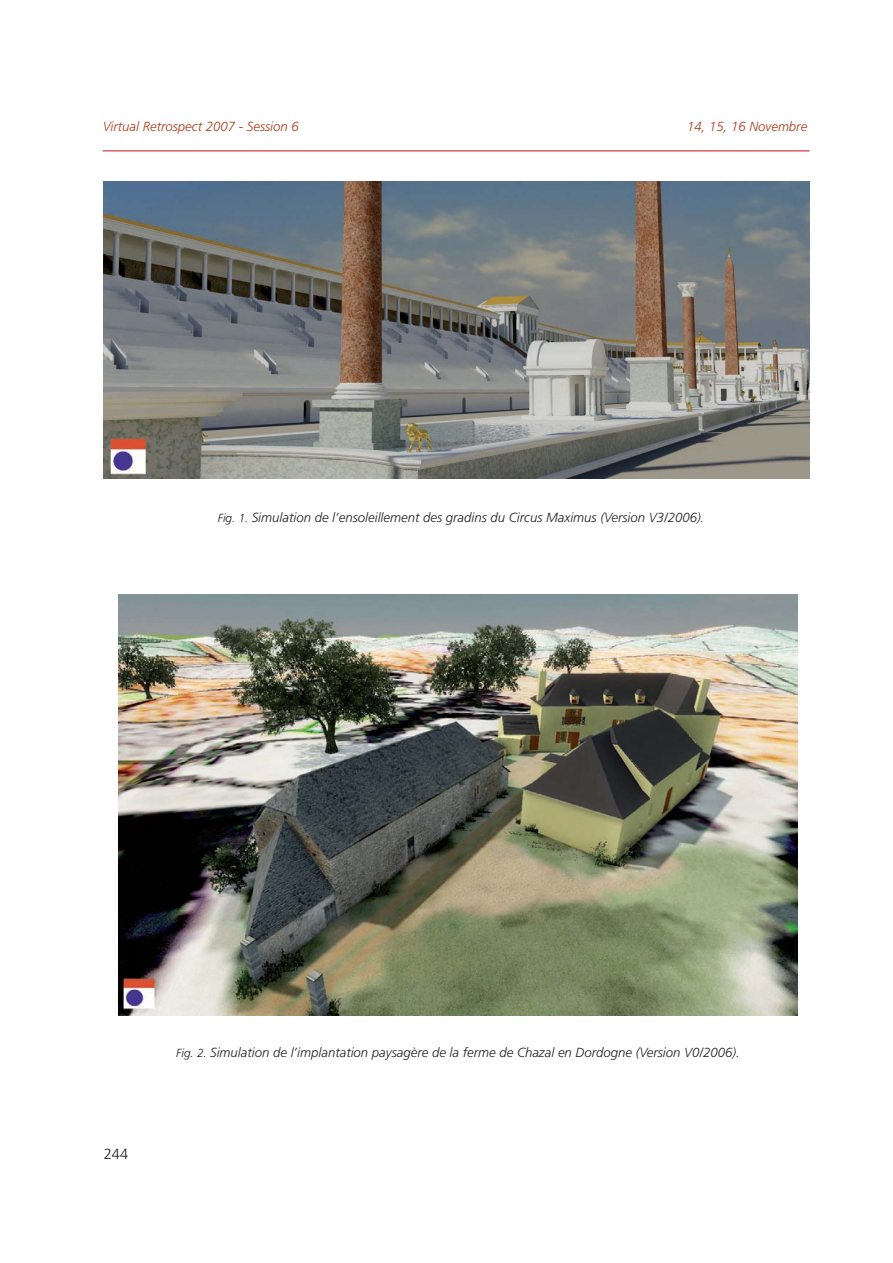
<style>
.page{position:relative;width:893px;height:1263px;background:#fff}
.page>*{position:absolute;margin:0;border:0;box-sizing:border-box;transform-origin:0 0}
.t1{font:300 14.7px "Frutiger";color:#231f20}
.t2{font:italic 300 13.2px "Frutiger";color:#231f20}
.t3{font:italic 300 13.2px "Frutiger";color:#ac381b}
.s1{font-size:11.7px}
</style>
<div class="page">
<hr style="left:103px;top:150px;width:707px;height:1px;background:#d2232a">
<img style="left:104px;top:181px;width:706px;height:297px">
<img style="left:118px;top:594px;width:679px;height:421px">
<p class="t3" style="left:103px;top:121px;width:198px">Virtual Retrospect 2007 - Session 6</p>
<p class="t3" style="left:687px;top:121px;width:122px">14, 15, 16 Novembre</p>
<p class="t2" style="left:218px;top:512px;width:488px"><span class="s1">Fig. 1.</span> Simulation de l’ensoleillement des gradins du Circus Maximus (Version V3/2006)<span class="s1">.</span></p>
<p class="t1" style="left:104px;top:1148px;width:26px">244</p>
<p class="t2" style="left:176px;top:1047px;width:565px"><span class="s1">Fig. 2.</span> Simulation de l’implantation paysagère de la ferme de Chazal en Dordogne (Version V0/2006).</p>
</div>
